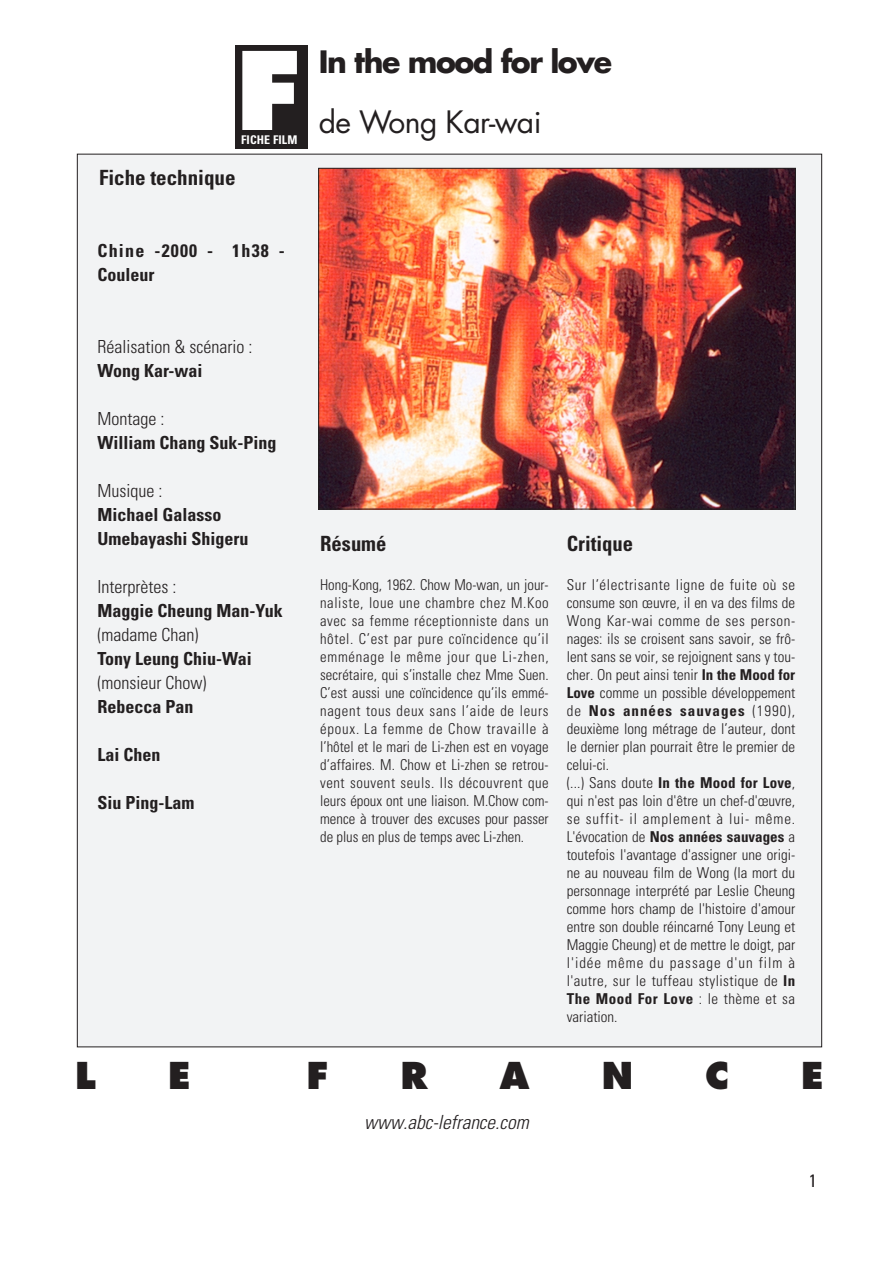
<style>
.page{position:relative;width:893px;height:1263px;background:#fff}
.page>*{position:absolute;margin:0;border:0;box-sizing:border-box;transform-origin:0 0}
.t1{font:800 108px "Futura";color:#fff}
.t2{font:800 36px "Futura";color:#231f20}
.t3{font:700 30px "Futura";letter-spacing:-.05em;color:#231f20}
.t4{font:30px "Futura";letter-spacing:-.02em;color:#231f20}
.t5{font:700 condensed 21px "Univers";color:#231f20}
.t6{font:italic 300 condensed 19.5px "Univers";color:#231f20}
.t7{font:700 condensed 18px/24px "Univers";color:#231f20}
.t8{font:300 condensed 18px "Univers";color:#231f20}
.t9{font:700 condensed 18px/24px "Univers";letter-spacing:.065em;color:#231f20}
.t10{font:condensed 18px "Univers";color:#231f20}
.t11{font:300 condensed 15px/18px "Univers";color:#231f20;text-align:justify}
.t12{font:700 condensed 12px "Univers";letter-spacing:.01em;color:#fff}
.s1{font-weight:700}
</style>
<div class="page">
<div style="left:77px;top:154px;width:744px;height:893px;background:#f2f3f4"></div>
<div style="left:236px;top:45px;width:72px;height:104px;background:#231f20"></div>
<img style="left:320px;top:170px;width:473px;height:337px">
<div style="left:318px;top:168px;width:477px;height:341px;border:1px solid #231f20"></div>
<h1 class="t1" style="left:236px;top:45px;width:67px">F</h1>
<p class="t12" style="left:241px;top:135px;width:58px">FICHE FILM</p>
<h3 class="t5" style="left:99px;top:170px;width:138px">Fiche technique</h3>
<p class="t9" style="left:98px;top:241px;width:189px">Chine -2000 - 1h38 -<br>Couleur</p>
<h3 class="t3" style="left:319px;top:48px;width:295px">In the mood for love</h3>
<h3 class="t4" style="left:319px;top:108px;width:224px">de Wong Kar-wai</h3>
<p class="t8" style="left:98px;top:340px;width:156px">Réalisation &amp; scénario :</p>
<p class="t7" style="left:98px;top:361px;width:106px">Wong Kar-wai</p>
<p class="t8" style="left:98px;top:412px;width:68px">Montage :</p>
<p class="t7" style="left:98px;top:433px;width:180px">William Chang Suk-Ping</p>
<p class="t8" style="left:98px;top:484px;width:66px">Musique :</p>
<p class="t7" style="left:98px;top:505px;width:152px">Michael Galasso<br>Umebayashi Shigeru</p>
<p class="t8" style="left:98px;top:580px;width:80px">Interprètes :</p>
<p class="t7" style="left:98px;top:601px;width:187px">Maggie Cheung Man-Yuk</p>
<p class="t8" style="left:98px;top:628px;width:102px">(madame Chan)</p>
<p class="t7" style="left:98px;top:649px;width:156px">Tony Leung Chiu-Wai</p>
<p class="t8" style="left:98px;top:676px;width:110px">(monsieur Chow)</p>
<p class="t7" style="left:98px;top:697px;width:98px">Rebecca Pan</p>
<p class="t7" style="left:98px;top:745px;width:64px">Lai Chen</p>
<p class="t7" style="left:98px;top:793px;width:98px">Siu Ping-Lam</p>
<h3 class="t5" style="left:320px;top:535px;width:68px">Résumé</h3>
<p class="t11" style="left:320px;top:577px;width:230px">Hong-Kong, 1962. Chow Mo-wan, un jour&shy;naliste, loue une chambre chez M.Koo avec sa femme réceptionniste dans un hôtel. C’est par pure coïncidence qu’il emménage le même jour que Li-zhen, secrétaire, qui s’installe chez Mme Suen.<br>C’est aussi une coïncidence qu’ils emmé&shy;nagent tous deux sans l’aide de leurs époux. La femme de Chow travaille à l’hôtel et le mari de Li-zhen est en voyage d’affaires. M. Chow et Li-zhen se retrou&shy;vent souvent seuls. Ils découvrent que leurs époux ont une liaison. M.Chow com&shy;mence à trouver des excuses pour passer de plus en plus de temps avec Li-zhen.</p>
<h3 class="t5" style="left:566px;top:535px;width:68px">Critique</h3>
<p class="t11" style="left:566px;top:577px;width:230px;text-align:left">Sur l’électrisante ligne de fuite où se consume son œuvre, il en va des films de Wong Kar-wai comme de ses person&shy;nages: ils se croisent sans savoir, se frô&shy;lent sans se voir, se rejoignent sans y tou&shy;cher. On peut ainsi tenir <span class="s1">In the Mood for Love</span> comme un possible développement de <span class="s1">Nos années sauvages</span> (1990), deuxième long métrage de l’auteur, dont le dernier plan pourrait être le premier de celui-ci.<br>(...) Sans doute <span class="s1">In the Mood for Love</span>, qui n'est pas loin d'être un chef-d'œuvre, se suffit- il amplement à lui- même.<br>L'évocation de <span class="s1">Nos années sauvages</span> a toutefois l'avantage d'assigner une origi&shy;ne au nouveau film de Wong (la mort du personnage interprété par Leslie Cheung comme hors champ de l'histoire d'amour entre son double réincarné Tony Leung et Maggie Cheung) et de mettre le doigt, par l'idée même du passage d'un film à l'autre, sur le tuffeau stylistique de <span class="s1">In The Mood For Love</span> : le thème et sa variation.</p>
<h2 class="t2" style="left:75px;top:1060px;width:22px">L</h2>
<h2 class="t2" style="left:168px;top:1060px;width:24px">E</h2>
<h2 class="t2" style="left:306px;top:1060px;width:23px">F</h2>
<h2 class="t2" style="left:400px;top:1060px;width:29px">R</h2>
<h2 class="t2" style="left:500px;top:1060px;width:31px">A</h2>
<h2 class="t2" style="left:601px;top:1060px;width:33px">N</h2>
<h2 class="t2" style="left:705px;top:1060px;width:25px">C</h2>
<h2 class="t2" style="left:801px;top:1060px;width:24px">E</h2>
<h3 class="t6" style="left:364px;top:1115px;width:166px">www.abc-lefrance.com</h3>
<p class="t10" style="left:808px;top:1174px;width:9px">1</p>
</div>
